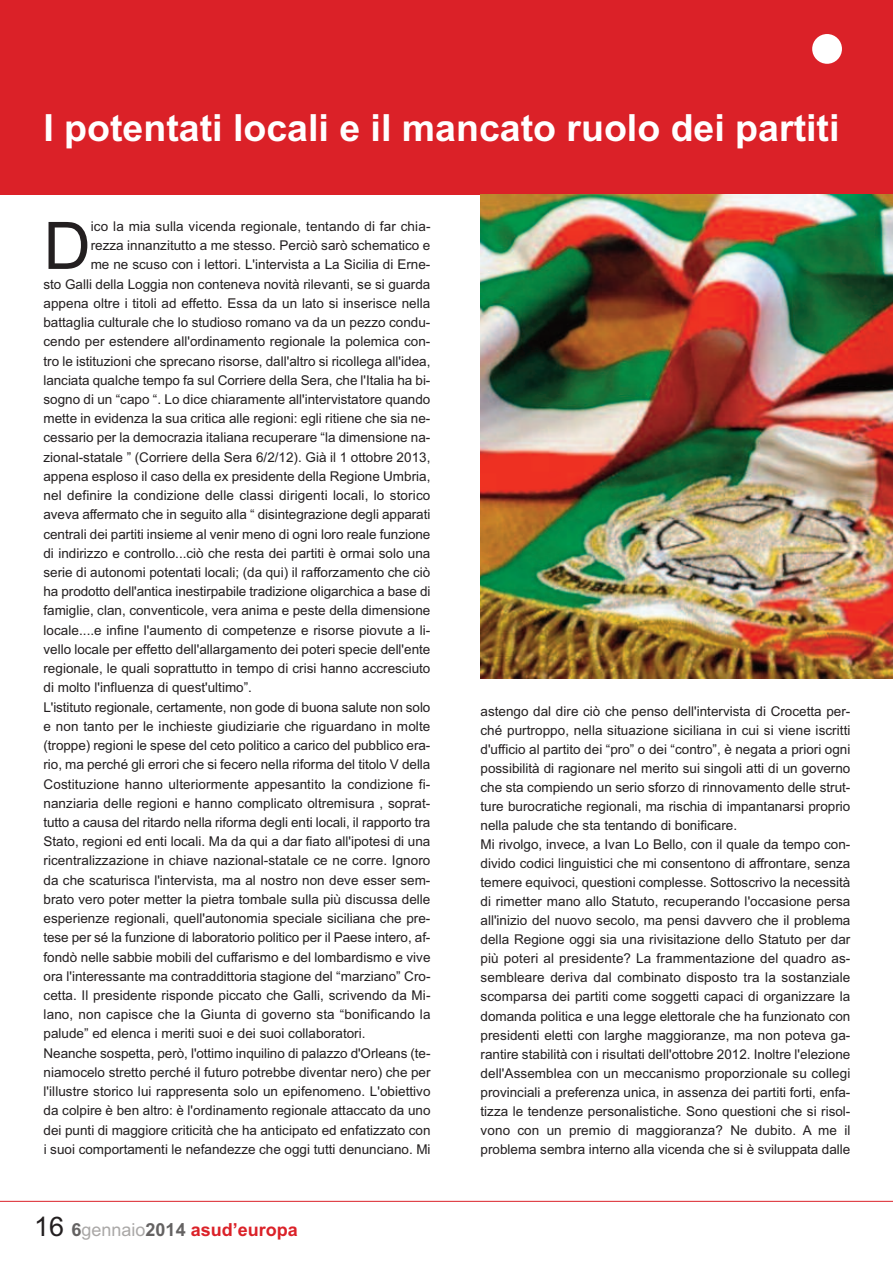
<style>
.page{position:relative;width:893px;height:1263px;background:#fff}
.page>*{position:absolute;margin:0;border:0;box-sizing:border-box;transform-origin:0 0}
.t1{font:65.55px "Arial";color:#231f20}
.t2{font:700 37.5px "Arial";color:#fff}
.t3{font:700 18px "Arial";color:#db2128}
.t4{font:13.5px/19px "Arial";color:#231f20}
.s1{font-weight:400;font-size:27px;color:#231f20}
.s2{color:#646262}
.s3{font-weight:400;color:#aaa8a7}
</style>
<div class="page">
<div style="left:0;top:0;width:893px;height:194px;background:#db2128"></div>
<hr style="left:0;top:1201px;width:893px;height:1px;background:#db2128">
<div style="left:812px;top:34px;width:30px;height:30px;background:#fff;border-radius:50%"></div>
<img style="left:480px;top:194px;width:413px;height:485px">
<h2 class="t2" style="left:43px;top:106px;width:797px">I potentati locali e il mancato ruolo dei partiti</h2>
<h1 class="t1" style="left:43px;top:208px;width:49px">D</h1>
<p class="t4" style="left:91px;top:217px;width:341px">ico la mia sulla vicenda regionale, tentando di far chia-</p>
<p class="t4" style="left:91px;top:236px;width:341px">rezza innanzitutto a me stesso. Perciò sarò schematico e</p>
<p class="t4" style="left:91px;top:255px;width:341px">me ne scuso con i lettori. L'intervista a La Sicilia di Erne-</p>
<p class="t4" style="left:43px;top:274px;width:388px">sto Galli della Loggia non conteneva novità rilevanti, se si guarda</p>
<p class="t4" style="left:43px;top:294px;width:388px">appena oltre i titoli ad effetto. Essa da un lato si inserisce nella</p>
<p class="t4" style="left:43px;top:313px;width:388px">battaglia culturale che lo studioso romano va da un pezzo condu-</p>
<p class="t4" style="left:43px;top:332px;width:388px">cendo per estendere all'ordinamento regionale la polemica con-</p>
<p class="t4" style="left:43px;top:351px;width:388px">tro le istituzioni che sprecano risorse, dall'altro si ricollega all'idea,</p>
<p class="t4" style="left:43px;top:371px;width:388px">lanciata qualche tempo fa sul Corriere della Sera, che l'Italia ha bi-</p>
<p class="t4" style="left:43px;top:390px;width:388px">sogno di un “capo “. Lo dice chiaramente all'intervistatore quando</p>
<p class="t4" style="left:43px;top:409px;width:388px">mette in evidenza la sua critica alle regioni: egli ritiene che sia ne-</p>
<p class="t4" style="left:43px;top:428px;width:388px">cessario per la democrazia italiana recuperare “la dimensione na-</p>
<p class="t4" style="left:43px;top:447px;width:388px">zional-statale ” (Corriere della Sera 6/2/12). Già il 1 ottobre 2013,</p>
<p class="t4" style="left:43px;top:467px;width:388px">appena esploso il caso della ex presidente della Regione Umbria,</p>
<p class="t4" style="left:43px;top:486px;width:388px">nel definire la condizione delle classi dirigenti locali, lo storico</p>
<p class="t4" style="left:43px;top:505px;width:388px">aveva affermato che in seguito alla “ disintegrazione degli apparati</p>
<p class="t4" style="left:43px;top:524px;width:388px">centrali dei partiti insieme al venir meno di ogni loro reale funzione</p>
<p class="t4" style="left:43px;top:544px;width:388px">di indirizzo e controllo...ciò che resta dei partiti è ormai solo una</p>
<p class="t4" style="left:43px;top:563px;width:388px">serie di autonomi potentati locali; (da qui) il rafforzamento che ciò</p>
<p class="t4" style="left:43px;top:582px;width:388px">ha prodotto dell'antica inestirpabile tradizione oligarchica a base di</p>
<p class="t4" style="left:43px;top:601px;width:388px">famiglie, clan, conventicole, vera anima e peste della dimensione</p>
<p class="t4" style="left:43px;top:620px;width:388px">locale....e infine l'aumento di competenze e risorse piovute a li-</p>
<p class="t4" style="left:43px;top:640px;width:388px">vello locale per effetto dell'allargamento dei poteri specie dell'ente</p>
<p class="t4" style="left:43px;top:659px;width:388px">regionale, le quali soprattutto in tempo di crisi hanno accresciuto</p>
<p class="t4" style="left:43px;top:678px;width:210px">di molto l'influenza di quest'ultimo”.</p>
<p class="t4" style="left:43px;top:697px;width:388px">L'istituto regionale, certamente, non gode di buona salute non solo</p>
<p class="t4" style="left:43px;top:717px;width:388px">e non tanto per le inchieste giudiziarie che riguardano in molte</p>
<p class="t4" style="left:43px;top:736px;width:388px">(troppe) regioni le spese del ceto politico a carico del pubblico era-</p>
<p class="t4" style="left:43px;top:755px;width:388px">rio, ma perché gli errori che si fecero nella riforma del titolo V della</p>
<p class="t4" style="left:43px;top:774px;width:388px">Costituzione hanno ulteriormente appesantito la condizione fi-</p>
<p class="t4" style="left:43px;top:793px;width:388px">nanziaria delle regioni e hanno complicato oltremisura , soprat-</p>
<p class="t4" style="left:43px;top:813px;width:388px">tutto a causa del ritardo nella riforma degli enti locali, il rapporto tra</p>
<p class="t4" style="left:43px;top:832px;width:388px">Stato, regioni ed enti locali. Ma da qui a dar fiato all'ipotesi di una</p>
<p class="t4" style="left:43px;top:851px;width:388px">ricentralizzazione in chiave nazional-statale ce ne corre. Ignoro</p>
<p class="t4" style="left:43px;top:870px;width:388px">da che scaturisca l'intervista, ma al nostro non deve esser sem-</p>
<p class="t4" style="left:43px;top:890px;width:388px">brato vero poter metter la pietra tombale sulla più discussa delle</p>
<p class="t4" style="left:44px;top:909px;width:388px">esperienze regionali, quell'autonomia speciale siciliana che pre-</p>
<p class="t4" style="left:44px;top:928px;width:388px">tese per sé la funzione di laboratorio politico per il Paese intero, af-</p>
<p class="t4" style="left:44px;top:947px;width:388px">fondò nelle sabbie mobili del cuffarismo e del lombardismo e vive</p>
<p class="t4" style="left:44px;top:966px;width:388px">ora l'interessante ma contraddittoria stagione del “marziano” Cro-</p>
<p class="t4" style="left:44px;top:986px;width:388px">cetta. Il presidente risponde piccato che Galli, scrivendo da Mi-</p>
<p class="t4" style="left:44px;top:1005px;width:388px">lano, non capisce che la Giunta di governo sta “bonificando la</p>
<p class="t4" style="left:44px;top:1024px;width:323px">palude” ed elenca i meriti suoi e dei suoi collaboratori.</p>
<p class="t4" style="left:44px;top:1043px;width:388px">Neanche sospetta, però, l'ottimo inquilino di palazzo d'Orleans (te-</p>
<p class="t4" style="left:44px;top:1063px;width:388px">niamocelo stretto perché il futuro potrebbe diventar nero) che per</p>
<p class="t4" style="left:44px;top:1082px;width:388px">l'illustre storico lui rappresenta solo un epifenomeno. L'obiettivo</p>
<p class="t4" style="left:44px;top:1101px;width:388px">da colpire è ben altro: è l'ordinamento regionale attaccato da uno</p>
<p class="t4" style="left:44px;top:1120px;width:388px">dei punti di maggiore criticità che ha anticipato ed enfatizzato con</p>
<p class="t4" style="left:44px;top:1140px;width:388px">i suoi comportamenti le nefandezze che oggi tutti denunciano. Mi</p>
<h3 class="t3" style="left:34px;top:1219px;width:265px"><span class="s1">16</span> <span class="s2">6</span><span class="s3">gennaio</span><span class="s2">2014</span> asud’europa</h3>
<p class="t4" style="left:480px;top:701px;width:371px">astengo dal dire ciò che penso dell'intervista di Crocetta per&shy;ché purtroppo, nella situazione siciliana in cui si viene iscritti d'ufficio al partito dei “pro” o dei “contro”, è negata a priori ogni possibilità di ragionare nel merito sui singoli atti di un governo che sta compiendo un serio sforzo di rinnovamento delle strut&shy;ture burocratiche regionali, ma rischia di impantanarsi proprio nella palude che sta tentando di bonificare.<br>Mi rivolgo, invece, a Ivan Lo Bello, con il quale da tempo con&shy;divido codici linguistici che mi consentono di affrontare, senza temere equivoci, questioni complesse. Sottoscrivo la necessità di rimetter mano allo Statuto, recuperando l'occasione persa all'inizio del nuovo secolo, ma pensi davvero che il problema della Regione oggi sia una rivisitazione dello Statuto per dar più poteri al presidente? La frammentazione del quadro as&shy;sembleare deriva dal combinato disposto tra la sostanziale scomparsa dei partiti come soggetti capaci di organizzare la domanda politica e una legge elettorale che ha funzionato con presidenti eletti con larghe maggioranze, ma non poteva ga&shy;rantire stabilità con i risultati dell'ottobre 2012. Inoltre l'elezione dell'Assemblea con un meccanismo proporzionale su collegi provinciali a preferenza unica, in assenza dei partiti forti, enfa&shy;tizza le tendenze personalistiche. Sono questioni che si risol&shy;vono con un premio di maggioranza? Ne dubito. A me il problema sembra interno alla vicenda che si è sviluppata dalle</p>
</div>
